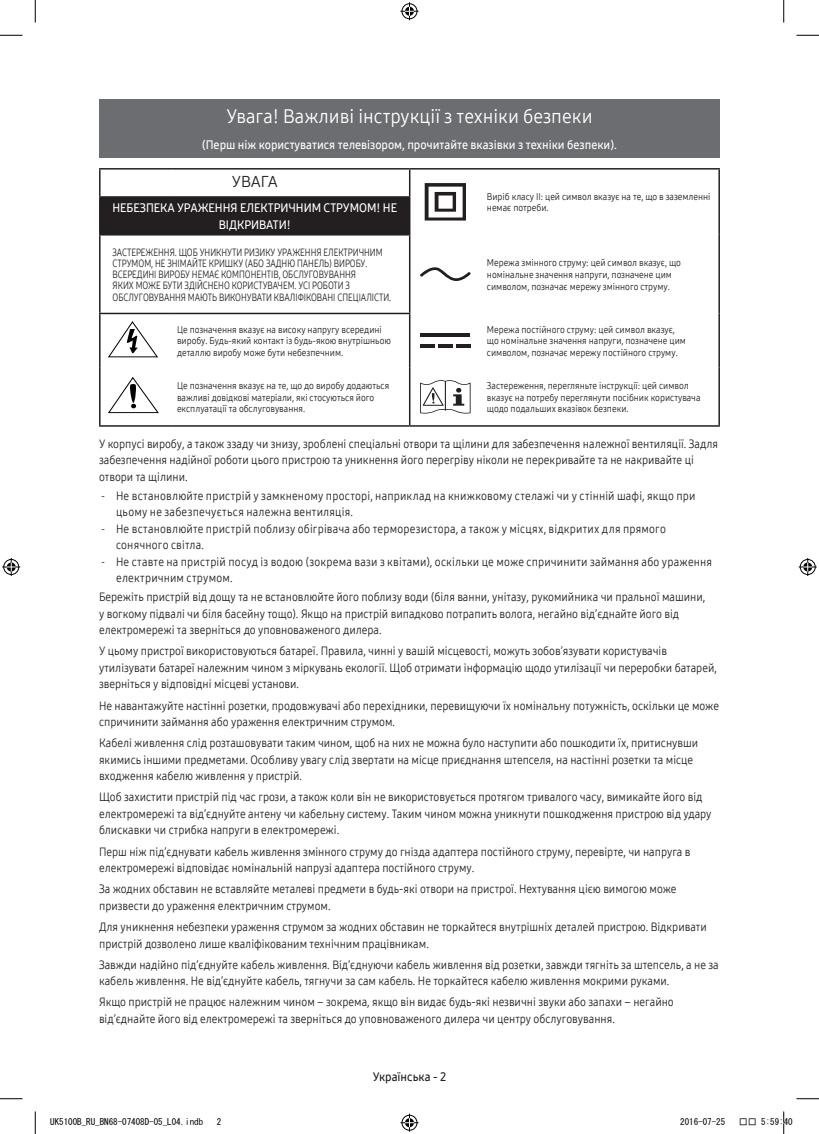
<style>
.page{position:relative;width:819px;height:1134px;background:#fff}
.page>*{position:absolute;margin:0;border:0;box-sizing:border-box;transform-origin:0 0}
.t1{font:19.5px "Samsung One UI 400";color:#fff;scale:.95 1}
.t2{font:15.75px "Samsung One UI 400";color:#231f20}
.t3{font:12px/16.5px "Samsung One UI 400";color:#231f20;scale:.9 1}
.t4{font:12px/16.5px "Samsung One UI 400";letter-spacing:.02em;color:#231f20;scale:.9 1}
.t5{font:12px "Samsung One UI 600";color:#fff;scale:.95 1}
.t6{font:12px "Samsung One UI 600";color:#231f20;scale:.95 1}
.t7{font:10.5px/11.2px "Samsung One UI 400";color:#231f20;scale:.8 1}
.t8{font:9.75px/11.7px "Samsung One UI 400";color:#231f20;scale:.9 1}
.t9{font:9px "MS Gothic";color:#000}
.s1{font-family:"Helvetica Neue LT Pro";font-weight:300}
</style>
<div class="page">
<div style="left:99px;top:99px;width:621px;height:58px;background:#6c6d70"></div>
<div style="left:100px;top:197px;width:310px;height:38px;background:#231f20"></div>
<hr style="left:99px;top:168px;width:72px;height:1px;background:#231f20">
<hr style="left:99px;top:170px;width:2px;height:26px;background:#231f20">
<hr style="left:171px;top:168px;width:239px;height:1px;background:#231f20">
<hr style="left:410px;top:168px;width:71px;height:1px;background:#231f20">
<svg style="left:409px;top:170px;width:1px;height:26px"></svg>
<hr style="left:481px;top:168px;width:239px;height:1px;background:#231f20">
<hr style="left:718px;top:170px;width:2px;height:27px;background:#231f20">
<hr style="left:99px;top:196px;width:72px;height:2px;background:#231f20">
<hr style="left:99px;top:198px;width:2px;height:36px;background:#231f20">
<hr style="left:171px;top:196px;width:239px;height:2px;background:#231f20">
<hr style="left:718px;top:197px;width:2px;height:38px;background:#231f20">
<hr style="left:99px;top:234px;width:72px;height:1px;background:#231f20">
<hr style="left:99px;top:235px;width:2px;height:78px;background:#231f20">
<hr style="left:409px;top:235px;width:1px;height:78px;background:#231f20">
<hr style="left:718px;top:235px;width:2px;height:78px;background:#231f20">
<hr style="left:99px;top:313px;width:72px;height:1px;background:#231f20">
<hr style="left:99px;top:314px;width:2px;height:54px;background:#231f20">
<hr style="left:171px;top:313px;width:239px;height:1px;background:#231f20">
<hr style="left:409px;top:314px;width:1px;height:54px;background:#231f20">
<hr style="left:718px;top:313px;width:2px;height:55px;background:#231f20">
<hr style="left:99px;top:368px;width:2px;height:57px;background:#231f20">
<hr style="left:409px;top:368px;width:1px;height:57px;background:#231f20">
<hr style="left:718px;top:368px;width:2px;height:57px;background:#231f20">
<hr style="left:99px;top:425px;width:72px;height:2px;background:#231f20">
<hr style="left:171px;top:425px;width:239px;height:2px;background:#231f20">
<hr style="left:410px;top:425px;width:71px;height:2px;background:#231f20">
<hr style="left:481px;top:425px;width:239px;height:2px;background:#231f20">
<svg style="left:425px;top:183px;width:41px;height:37px"></svg>
<svg style="left:420px;top:267px;width:51px;height:14px"></svg>
<svg style="left:108px;top:321px;width:50px;height:36px"></svg>
<hr style="left:420px;top:334px;width:50px;height:3px;background:#231f20">
<hr style="left:420px;top:344px;width:15px;height:3px;background:#231f20">
<hr style="left:438px;top:344px;width:14px;height:3px;background:#231f20">
<hr style="left:456px;top:344px;width:14px;height:3px;background:#231f20">
<svg style="left:108px;top:377px;width:51px;height:36px"></svg>
<svg style="left:420px;top:380px;width:51px;height:33px"></svg>
<svg style="left:0;top:35px;width:22px;height:1px"></svg>
<svg style="left:796px;top:35px;width:23px;height:1px"></svg>
<svg style="left:0;top:1098px;width:22px;height:1px"></svg>
<svg style="left:796px;top:1098px;width:23px;height:1px"></svg>
<svg style="left:35px;top:0;width:1px;height:22px"></svg>
<svg style="left:35px;top:1111px;width:1px;height:23px"></svg>
<svg style="left:783px;top:0;width:1px;height:22px"></svg>
<svg style="left:400px;top:2px;width:18px;height:18px"></svg>
<svg style="left:400px;top:1113px;width:18px;height:18px"></svg>
<svg style="left:2px;top:558px;width:18px;height:18px"></svg>
<svg style="left:799px;top:558px;width:18px;height:18px"></svg>
<svg style="left:783px;top:1111px;width:2px;height:23px"></svg>
<h1 class="t1" style="left:226px;top:103px;width:387px">Увага! Важливі інструкції з техніки безпеки</h1>
<p class="t5" style="left:202px;top:137px;width:438px">(Перш ніж користуватися телевізором, прочитайте вказівки з техніки безпеки).</p>
<h2 class="t2" style="left:232px;top:171px;width:47px">УВАГА</h2>
<p class="t8" style="left:487px;top:190px;width:250px">Виріб класу ІІ: цей символ вказує на те, що в заземленні</p>
<p class="t5" style="left:112px;top:200px;width:301px">НЕБЕЗПЕКА УРАЖЕННЯ ЕЛЕКТРИЧНИМ СТРУМОМ! НЕ</p>
<p class="t8" style="left:487px;top:202px;width:70px">немає потреби.</p>
<p class="t5" style="left:219px;top:216px;width:77px">ВІДКРИВАТИ!</p>
<p class="t7" style="left:113px;top:246px;width:350px">ЗАСТЕРЕЖЕННЯ. ЩОБ УНИКНУТИ РИЗИКУ УРАЖЕННЯ ЕЛЕКТРИЧНИМ СТРУМОМ, НЕ ЗНІМАЙТЕ КРИШКУ (АБО ЗАДНЮ ПАНЕЛЬ) ВИРОБУ.<br>ВСЕРЕДИНІ ВИРОБУ НЕМАЄ КОМПОНЕНТІВ, ОБСЛУГОВУВАННЯ<br>ЯКИХ МОЖЕ БУТИ ЗДІЙСНЕНО КОРИСТУВАЧЕМ. УСІ РОБОТИ З ОБСЛУГОВУВАННЯ МАЮТЬ ВИКОНУВАТИ КВАЛІФІКОВАНІ СПЕЦІАЛІСТИ.</p>
<p class="t8" style="left:487px;top:257px;width:217px">Мережа змінного струму: цей символ вказує, що номінальне значення напруги, позначене цим символом, позначає мережу змінного струму.</p>
<p class="t8" style="left:177px;top:323px;width:239px">Це позначення вказує на високу напругу всередині виробу. Будь-який контакт із будь-якою внутрішньою деталлю виробу може бути небезпечним.</p>
<p class="t8" style="left:487px;top:323px;width:223px">Мережа постійного струму: цей символ вказує, що номінальне значення напруги, позначене цим символом, позначає мережу постійного струму.</p>
<p class="t8" style="left:177px;top:379px;width:237px">Це позначення вказує на те, що до виробу додаються важливі довідкові матеріали, які стосуються його експлуатації та обслуговування.</p>
<p class="t8" style="left:487px;top:379px;width:239px">Застереження, перегляньте інструкції: цей символ вказує на потребу переглянути посібник користувача щодо подальших вказівок безпеки.</p>
<p class="t3" style="left:99px;top:435px;width:689px">У корпусі виробу, а також ззаду чи знизу, зроблені спеціальні отвори та щілини для забезпечення належної вентиляції. Задля забезпечення надійної роботи цього пристрою та уникнення його перегріву ніколи не перекривайте та не накривайте ці отвори та щілини.</p>
<p class="t4" style="left:116px;top:487px;width:645px;text-indent:-15px"><span class="s1">-</span> Не встановлюйте пристрій у замкненому просторі, наприклад на книжковому стелажі чи у стінній шафі, якщо при цьому не забезпечується належна вентиляція.</p>
<p class="t4" style="left:116px;top:520px;width:612px;text-indent:-15px"><span class="s1">-</span> Не встановлюйте пристрій поблизу обігрівача або терморезистора, а також у місцях, відкритих для прямого сонячного світла.</p>
<p class="t4" style="left:116px;top:553px;width:664px;text-indent:-15px"><span class="s1">-</span> Не ставте на пристрій посуд із водою (зокрема вази з квітами), оскільки це може спричинити займання або ураження електричним струмом.</p>
<p class="t3" style="left:99px;top:588px;width:675px">Бережіть пристрій від дощу та не встановлюйте його поблизу води (біля ванни, унітазу, рукомийника чи пральної машини, у вогкому підвалі чи біля басейну тощо). Якщо на пристрій випадково потрапить волога, негайно від’єднайте його від електромережі та зверніться до уповноваженого дилера.</p>
<p class="t3" style="left:99px;top:642px;width:688px">У цьому пристрої використовуються батареї. Правила, чинні у вашій місцевості, можуть зобов’язувати користувачів утилізувати батареї належним чином з міркувань екології. Щоб отримати інформацію щодо утилізації чи переробки батарей, зверніться у відповідні місцеві установи.</p>
<p class="t3" style="left:99px;top:697px;width:690px">Не навантажуйте настінні розетки, продовжувачі або перехідники, перевищуючи їх номінальну потужність, оскільки це може спричинити займання або ураження електричним струмом.</p>
<p class="t3" style="left:99px;top:734px;width:667px">Кабелі живлення слід розташовувати таким чином, щоб на них не можна було наступити або пошкодити їх, притиснувши якимись іншими предметами. Особливу увагу слід звертати на місце приєднання штепселя, на настінні розетки та місце входження кабелю живлення у пристрій.</p>
<p class="t3" style="left:99px;top:788px;width:682px">Щоб захистити пристрій під час грози, а також коли він не використовується протягом тривалого часу, вимикайте його від електромережі та від’єднуйте антену чи кабельну систему. Таким чином можна уникнути пошкодження пристрою від удару блискавки чи стрибка напруги в електромережі.</p>
<p class="t3" style="left:99px;top:843px;width:659px">Перш ніж під’єднувати кабель живлення змінного струму до гнізда адаптера постійного струму, перевірте, чи напруга в електромережі відповідає номінальній напрузі адаптера постійного струму.</p>
<p class="t3" style="left:99px;top:880px;width:643px">За жодних обставин не вставляйте металеві предмети в будь-які отвори на пристрої. Нехтування цією вимогою може призвести до ураження електричним струмом.</p>
<p class="t3" style="left:99px;top:918px;width:677px">Для уникнення небезпеки ураження струмом за жодних обставин не торкайтеся внутрішніх деталей пристрою. Відкривати пристрій дозволено лише кваліфікованим технічним працівникам.</p>
<p class="t3" style="left:99px;top:956px;width:690px">Завжди надійно під’єднуйте кабель живлення. Від’єднуючи кабель живлення від розетки, завжди тягніть за штепсель, а не за кабель живлення. Не від’єднуйте кабель, тягнучи за сам кабель. Не торкайтеся кабелю живлення мокрими руками.</p>
<p class="t3" style="left:99px;top:993px;width:640px">Якщо пристрій не працює належним чином – зокрема, якщо він видає будь-які незвичні звуки або запахи – негайно від’єднайте його від електромережі та зверніться до уповноваженого дилера чи центру обслуговування.</p>
<p class="t6" style="left:373px;top:1068px;width:79px">Українська - 2</p>
<p class="t9" style="left:50px;top:1117px;width:155px">UK5100B_RU_BN68-07408D-05_L04.indb</p>
<p class="t9" style="left:217px;top:1117px;width:6px">2</p>
<p class="t9" style="left:680px;top:1117px;width:46px">2016-07-25</p>
<p class="t9" style="left:761px;top:1117px;width:33px">5:59:40</p>
</div>
